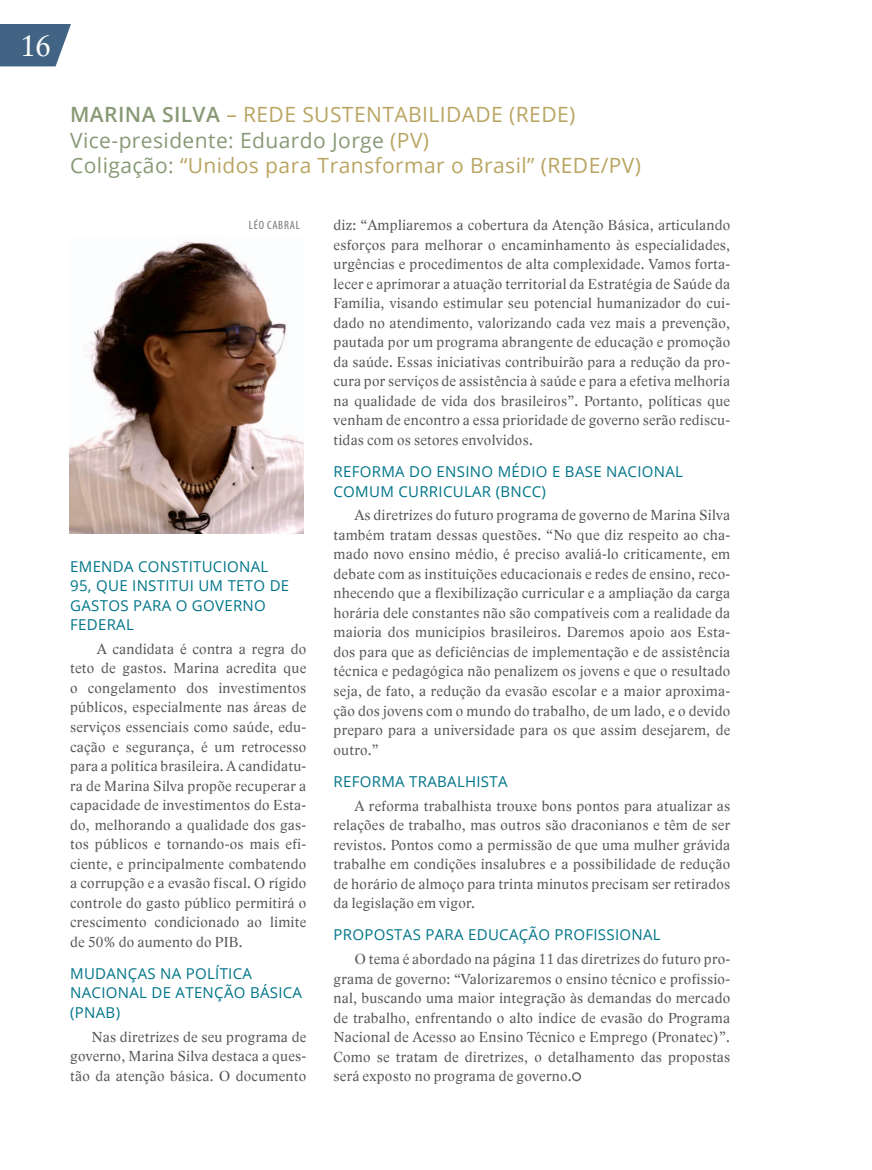
<style>
.page{position:relative;width:872px;height:1170px;background:#fff}
.page>*{position:absolute;margin:0;border:0;box-sizing:border-box;transform-origin:0 0}
.t1{font:30px "Lido STFCE";color:#fff}
.t2{font:21px/25.2px "Open Sans";letter-spacing:.02em;color:#b9a562}
.t3{font:600 21px "Open Sans";letter-spacing:.02em;color:#889976}
.t4{font:15px/19.5px "Lido STFCE";letter-spacing:.02em;color:#57585a;text-align:justify}
.t5{font:15px/19.5px "Open Sans";letter-spacing:.02em;color:#007589}
.t6{font:condensed 12px "Myriad Pro";letter-spacing:.06em;color:#76787b}
.s1{font-weight:400;color:#b9a562}
.s2{color:#889976}
</style>
<div class="page">
<svg style="left:0;top:24px;width:71px;height:42px;background:#557492"></svg>
<svg style="left:572px;top:1072px;width:9px;height:9px"></svg>
<img style="left:70px;top:241px;width:234px;height:293px">
<h1 class="t1" style="left:20px;top:28px;width:32px">16</h1>
<h2 class="t3" style="left:70px;top:100px;width:200px">MARINA SILVA <span class="s1">– Rede</span></h2>
<h2 class="t2" style="left:302px;top:102px;width:26px">Sustentabilidade</h2>
<h2 class="t2" style="left:509px;top:102px;width:68px">(REDE)</h2>
<h2 class="t2" style="left:70px;top:127px;width:504px"><span class="s2">Vice-presidente: Eduardo Jorge</span> (PV)<br><span class="s2">Coligação:</span> “Unidos para Transformar o Brasil” (Rede</h2>
<h2 class="t2" style="left:601px;top:152px;width:42px">/PV)</h2>
<p class="t6" style="left:249px;top:218px;width:52px">LÉO CABRAL</p>
<p class="t5" style="left:70px;top:556px;width:221px">EMENDA CONSTITUCIONAL<br>95, QUE INSTITUI UM TETO DE<br>GASTOS PARA O GOVERNO<br>FEDERAL</p>
<p class="t4" style="left:70px;top:639px;width:238px;text-indent:27px">A candidata é contra a regra do teto de gastos. Marina acredita que o congelamento dos investimentos públicos, especialmente nas áreas de serviços essenciais como saúde, edu&shy;cação e segurança, é um retrocesso para a política brasileira. A candidatu&shy;ra de Marina Silva propõe recuperar a capacidade de investimentos do Esta&shy;do, melhorando a qualidade dos gas&shy;tos públicos e tornando-os mais efi&shy;ciente, e principalmente combatendo a corrupção e a evasão fiscal. O rígido controle do gasto público permitirá o crescimento condicionado ao limite de 50% do aumento do PIB.</p>
<p class="t5" style="left:70px;top:963px;width:233px">MUDANÇAS NA POLÍTICA<br>NACIONAL DE ATENÇÃO BÁSICA (PNAB)</p>
<p class="t4" style="left:70px;top:1026px;width:238px;text-indent:21px">Nas diretrizes de seu programa de governo, Marina Silva destaca a ques&shy;tão da atenção básica. O documento</p>
<p class="t4" style="left:333px;top:215px;width:398px">diz: “Ampliaremos a cobertura da Atenção Básica, articulando esforços para melhorar o encaminhamento às especialidades, urgências e procedimentos de alta complexidade. Vamos forta&shy;lecer e aprimorar a atuação territorial da Estratégia de Saúde da Família, visando estimular seu potencial humanizador do cui&shy;dado no atendimento, valorizando cada vez mais a prevenção, pautada por um programa abrangente de educação e promoção da saúde. Essas iniciativas contribuirão para a redução da pro&shy;cura por serviços de assistência à saúde e para a efetiva melhoria na qualidade de vida dos brasileiros”. Portanto, políticas que venham de encontro a essa prioridade de governo serão rediscu&shy;tidas com os setores envolvidos.</p>
<p class="t5" style="left:333px;top:461px;width:351px">REFORMA DO ENSINO MÉDIO E BASE NACIONAL<br>COMUM CURRICULAR (BNCC)</p>
<p class="t4" style="left:333px;top:505px;width:398px;text-indent:21px">As diretrizes do futuro programa de governo de Marina Silva também tratam dessas questões. “No que diz respeito ao cha&shy;mado novo ensino médio, é preciso avaliá-lo criticamente, em debate com as instituições educacionais e redes de ensino, reco&shy;nhecendo que a flexibilização curricular e a ampliação da carga horária dele constantes não são compatíveis com a realidade da maioria dos municípios brasileiros. Daremos apoio aos Esta&shy;dos para que as deficiências de implementação e de assistência técnica e pedagógica não penalizem os jovens e que o resultado seja, de fato, a redução da evasão escolar e a maior aproxima&shy;ção dos jovens com o mundo do trabalho, de um lado, e o devido preparo para a universidade para os que assim desejarem, de outro.”</p>
<p class="t5" style="left:333px;top:771px;width:175px">REFORMA TRABALHISTA</p>
<p class="t4" style="left:333px;top:795px;width:398px;text-indent:21px">A reforma trabalhista trouxe bons pontos para atualizar as relações de trabalho, mas outros são draconianos e têm de ser revistos. Pontos como a permissão de que uma mulher grávida trabalhe em condições insalubres e a possibilidade de redução de horário de almoço para trinta minutos precisam ser retirados da legislação em vigor.</p>
<p class="t5" style="left:333px;top:924px;width:329px">PROPOSTAS PARA EDUCAÇÃO PROFISSIONAL</p>
<p class="t4" style="left:333px;top:949px;width:398px;text-indent:21px">O tema é abordado na página 11 das diretrizes do futuro pro&shy;grama de governo: “Valorizaremos o ensino técnico e profissio&shy;nal, buscando uma maior integração às demandas do mercado de trabalho, enfrentando o alto índice de evasão do Programa Nacional de Acesso ao Ensino Técnico e Emprego (Pronatec)”.<br>Como se tratam de diretrizes, o detalhamento das propostas será exposto no programa de governo.</p>
</div>
